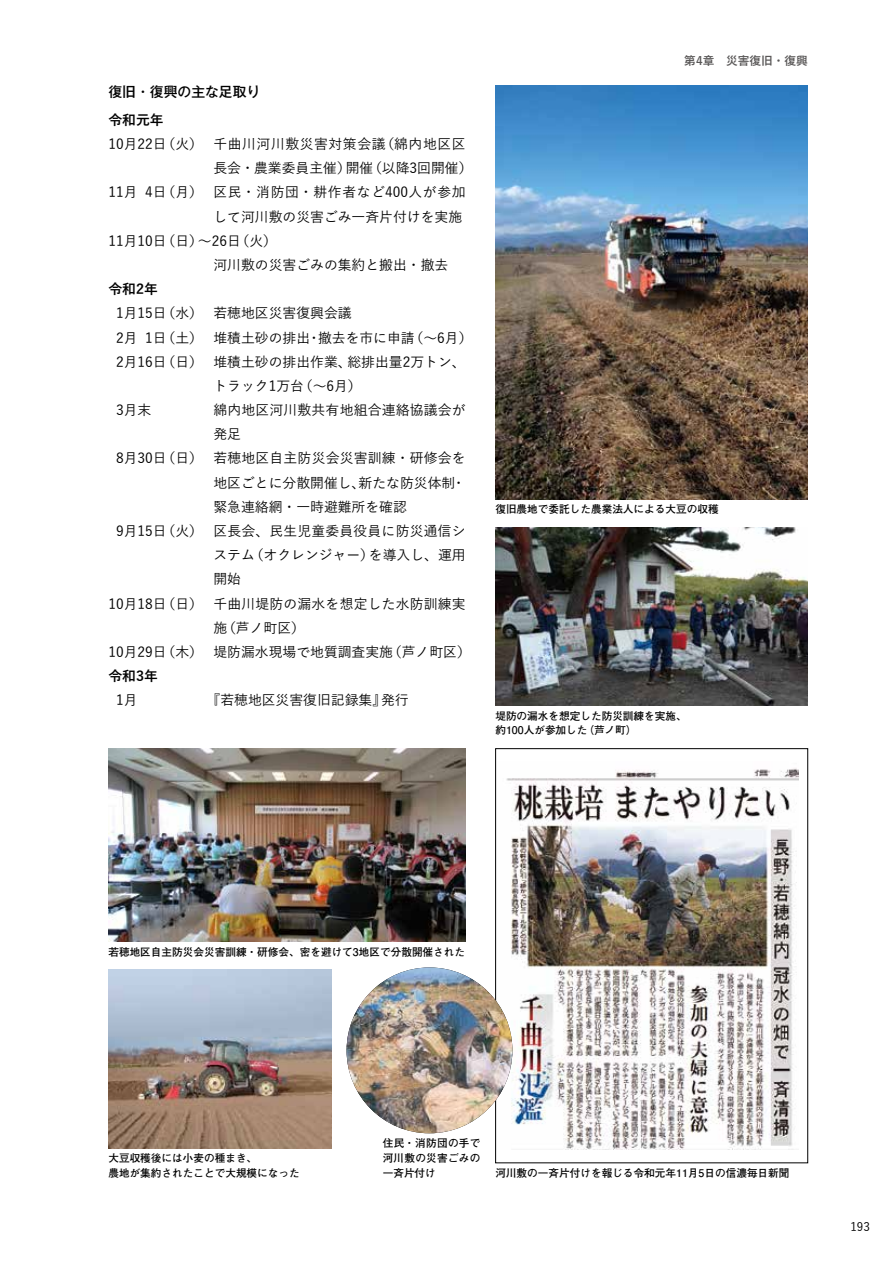
<style>
.page{position:relative;width:893px;height:1263px;background:#fff}
.page>*{position:absolute;margin:0;border:0;box-sizing:border-box;transform-origin:0 0}
.t1{font:500 13.8px "Yu Gothic";color:#000}
.t2{font:500 13.8px "Yu Gothic";letter-spacing:.04em;color:#000}
.t3{font:500 13.8px "Yu Gothic";letter-spacing:.045em;color:#000}
.t4{font:700 13.8px "Yu Gothic";color:#000}
.t5{font:500 13.8px "Gothic MB101 Pro";color:#000}
.t6{font:700 11.7px "Yu Go";color:#595757}
.t7{font:500 11.7px "Yu Gothic";color:#000}
.t8{font:700 10.65px/14.9px "Futo Go B101 Pro";color:#000}
</style>
<div class="page">
<img style="left:497px;top:768px;width:302px;height:382px">
<div style="left:495px;top:748px;width:313px;height:415px;border:1px solid #000"></div>
<img style="left:108px;top:969px;width:224px;height:179px">
<img style="left:108px;top:748px;width:358px;height:194px">
<img style="left:495px;top:527px;width:313px;height:179px">
<img style="left:495px;top:85px;width:313px;height:415px">
<img style="left:347px;top:967px;width:165px;height:166px;border-radius:83px">
<p class="t5" style="left:108px;top:80px;width:154px">復旧・復興の主な足取り</p>
<p class="t4" style="left:108px;top:112px;width:57px">令和元年</p>
<p class="t2" style="left:108px;top:131px;width:359px">10月22日（火） 千曲川河川敷災害対策会議（綿内地区区</p>
<p class="t1" style="left:213px;top:155px;width:261px">長会・農業委員主催）開催（以降3回開催）</p>
<p class="t3" style="left:108px;top:180px;width:359px">11月 4日（月） 区民・消防団・耕作者など400人が参加</p>
<p class="t1" style="left:213px;top:204px;width:250px">して河川敷の災害ごみ一斉片付けを実施</p>
<p class="t1" style="left:108px;top:228px;width:170px">11月10日（日）〜26日（火）</p>
<p class="t1" style="left:213px;top:252px;width:236px">河川敷の災害ごみの集約と搬出・撤去</p>
<p class="t4" style="left:108px;top:281px;width:51px">令和2年</p>
<p class="t1" style="left:116px;top:300px;width:237px">1月15日（水） 若穂地区災害復興会議</p>
<p class="t1" style="left:116px;top:325px;width:358px">2月 1日（土） 堆積土砂の排出・撤去を市に申請（〜6月）</p>
<p class="t1" style="left:116px;top:349px;width:351px">2月16日（日） 堆積土砂の排出作業、総排出量2万トン、</p>
<p class="t1" style="left:213px;top:373px;width:150px">トラック1万台（〜6月）</p>
<p class="t1" style="left:116px;top:397px;width:37px">3月末</p>
<p class="t1" style="left:213px;top:397px;width:254px">綿内地区河川敷共有地組合連絡協議会が</p>
<p class="t1" style="left:213px;top:421px;width:29px">発足</p>
<p class="t1" style="left:116px;top:446px;width:351px">8月30日（日） 若穂地区自主防災会災害訓練・研修会を</p>
<p class="t1" style="left:213px;top:470px;width:254px">地区ごとに分散開催し、新たな防災体制・</p>
<p class="t1" style="left:213px;top:494px;width:195px">緊急連絡網・一時避難所を確認</p>
<p class="t1" style="left:116px;top:518px;width:351px">9月15日（火） 区長会、民生児童委員役員に防災通信シ</p>
<p class="t1" style="left:213px;top:542px;width:254px">ステム（オクレンジャー）を導入し、運用</p>
<p class="t1" style="left:213px;top:566px;width:29px">開始</p>
<p class="t1" style="left:108px;top:591px;width:359px">10月18日（日） 千曲川堤防の漏水を想定した水防訓練実</p>
<p class="t1" style="left:213px;top:615px;width:93px">施（芦ノ町区）</p>
<p class="t1" style="left:108px;top:639px;width:364px">10月29日（木） 堤防漏水現場で地質調査実施（芦ノ町区）</p>
<p class="t4" style="left:108px;top:668px;width:51px">令和3年</p>
<p class="t1" style="left:116px;top:687px;width:23px">1月</p>
<p class="t1" style="left:207px;top:687px;width:204px">『若穂地区災害復旧記録集』発行</p>
<p class="t6" style="left:684px;top:54px;width:125px">第4章　災害復旧・復興</p>
<p class="t8" style="left:495px;top:500px;width:225px">復旧農地で委託した農業法人による大豆の収穫</p>
<p class="t8" style="left:495px;top:707px;width:193px">堤防の漏水を想定した防災訓練を実施、約100人が参加した（芦ノ町）</p>
<p class="t8" style="left:108px;top:943px;width:358px">若穂地区自主防災会災害訓練・研修会、密を避けて3地区で分散開催された</p>
<p class="t8" style="left:108px;top:1149px;width:193px">大豆収穫後には小麦の種まき、<br>農地が集約されたことで大規模になった</p>
<p class="t8" style="left:383px;top:1134px;width:99px;text-align:justify">住民・消防団の手で河川敷の災害ごみの一斉片付け</p>
<p class="t8" style="left:495px;top:1164px;width:296px">河川敷の一斉片付けを報じる令和元年11月5日の信濃毎日新聞</p>
<p class="t7" style="left:850px;top:1215px;width:21px">193</p>
</div>
